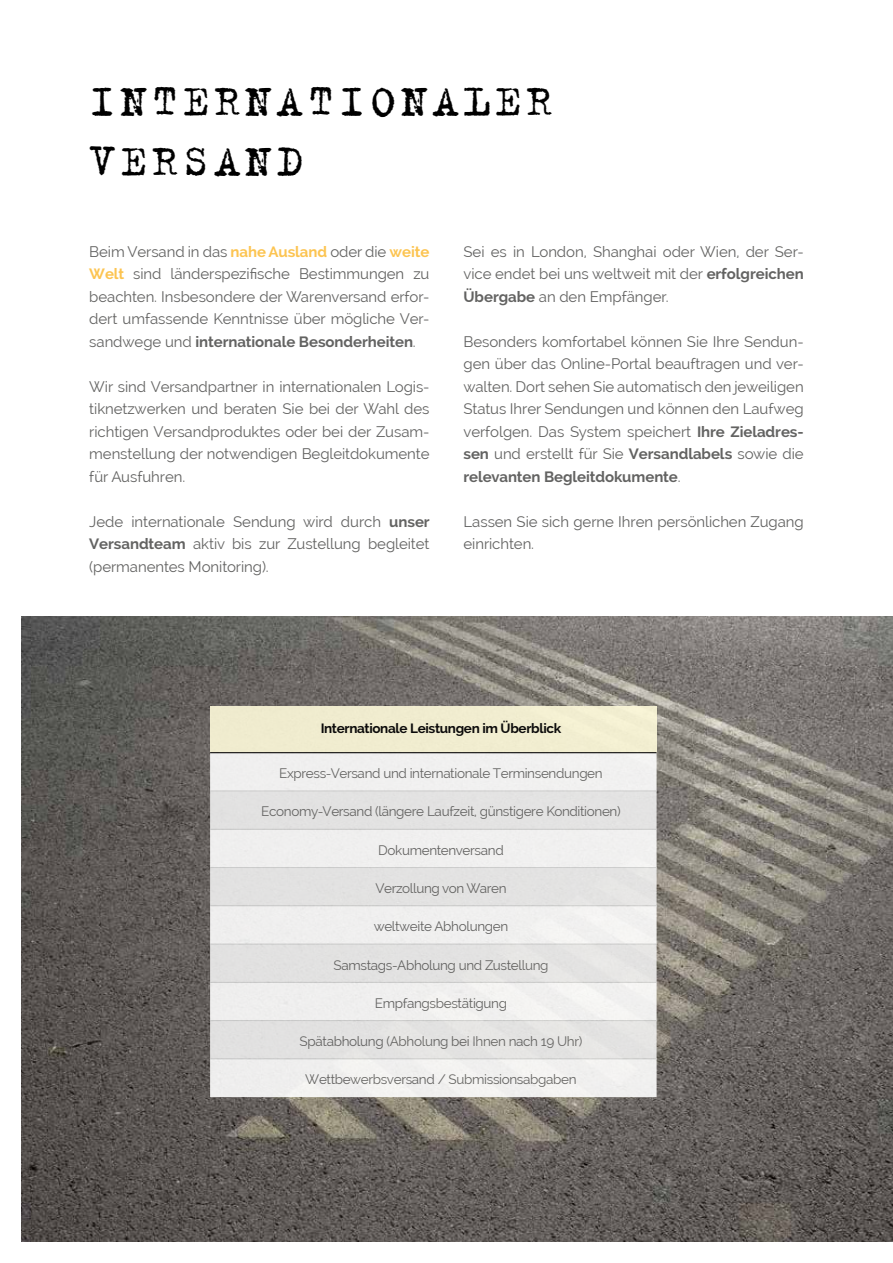
<style>
.page{position:relative;width:893px;height:1263px;background:#fff}
.page>*{position:absolute;margin:0;border:0;box-sizing:border-box;transform-origin:0 0}
.t1{font:48px/60px "Trixie";letter-spacing:.1em;color:#000}
.t2{font:15px/22.5px "Raleway";letter-spacing:-.005em;color:#636362;text-align:justify}
.t3{font:13.5px "Raleway";letter-spacing:-.025em;color:#636362}
.t4{font:700 13.5px "Raleway";letter-spacing:-.025em;color:#000}
.s1{font-weight:700;color:#fcc451}
.s2{font-weight:700}
</style>
<div class="page">
<img style="left:21px;top:617px;width:871px;height:625px">
<div style="left:210px;top:706px;width:447px;height:47px;background:#f1edcf"></div>
<div style="left:210px;top:753px;width:447px;height:344px;background:#f0f0ef"></div>
<svg style="left:210px;top:791px;width:447px;height:267px;fill:#e5e5e4"></svg>
<hr style="left:210px;top:790px;width:447px;height:1px;background:#d7d8d8">
<hr style="left:210px;top:829px;width:447px;height:1px;background:#d7d8d8">
<hr style="left:210px;top:867px;width:447px;height:1px;background:#d7d8d8">
<hr style="left:210px;top:905px;width:447px;height:1px;background:#d7d8d8">
<hr style="left:210px;top:944px;width:447px;height:1px;background:#d7d8d8">
<hr style="left:210px;top:982px;width:447px;height:1px;background:#d7d8d8">
<hr style="left:210px;top:1020px;width:447px;height:1px;background:#d7d8d8">
<hr style="left:210px;top:1058px;width:447px;height:1px;background:#d7d8d8">
<hr style="left:210px;top:752px;width:447px;height:1px;background:#000">
<h1 class="t1" style="left:89px;top:69px;width:465px">INTERNATIONALER<br>VERSAND</h1>
<p class="t2" style="left:89px;top:240px;width:342px">Beim Versand in das <span class="s1">nahe Ausland</span> oder die <span class="s1">weite Welt</span> sind länderspezifische Bestimmungen zu beachten. Insbesondere der Warenversand erfor&shy;dert umfassende Kenntnisse über mögliche Ver&shy;sandwege und <span class="s2">internationale Besonderheiten</span>.</p>
<p class="t2" style="left:89px;top:375px;width:342px">Wir sind Versandpartner in internationalen Logis&shy;tiknetzwerken und beraten Sie bei der Wahl des richtigen Versandproduktes oder bei der Zusam&shy;menstellung der notwendigen Begleitdokumente für Ausfuhren.</p>
<p class="t2" style="left:89px;top:510px;width:342px">Jede internationale Sendung wird durch <span class="s2">unser Versandteam</span> aktiv bis zur Zustellung begleitet (permanentes Monitoring).</p>
<p class="t2" style="left:463px;top:240px;width:342px">Sei es in London, Shanghai oder Wien, der Ser&shy;vice endet bei uns weltweit mit der <span class="s2">erfolgreichen Übergabe</span> an den Empfänger.</p>
<p class="t2" style="left:463px;top:330px;width:342px">Besonders komfortabel können Sie Ihre Sendun&shy;gen über das Online-Portal beauftragen und ver&shy;walten. Dort sehen Sie automatisch den jeweiligen Status Ihrer Sendungen und können den Laufweg verfolgen. Das System speichert <span class="s2">Ihre Zieladres&shy;sen</span> und erstellt für Sie <span class="s2">Versandlabels</span> sowie die <span class="s2">relevanten Begleitdokumente</span>.</p>
<p class="t2" style="left:463px;top:510px;width:342px">Lassen Sie sich gerne Ihren persönlichen Zugang einrichten.</p>
<p class="t4" style="left:321px;top:721px;width:242px">Internationale Leistungen im Überblick</p>
<p class="t3" style="left:279px;top:765px;width:325px">Express-Versand und internationale Terminsendungen</p>
<p class="t3" style="left:261px;top:804px;width:361px">Economy-Versand (längere Laufzeit, günstigere Konditionen)</p>
<p class="t3" style="left:378px;top:842px;width:127px">Dokumentenversand</p>
<p class="t3" style="left:375px;top:880px;width:133px">Verzollung von Waren</p>
<p class="t3" style="left:374px;top:919px;width:136px">weltweite Abholungen</p>
<p class="t3" style="left:333px;top:957px;width:216px">Samstags-Abholung und Zustellung</p>
<p class="t3" style="left:375px;top:995px;width:134px">Empfangsbestätigung</p>
<p class="t3" style="left:300px;top:1033px;width:284px">Spätabholung (Abholung bei Ihnen nach 19 Uhr)</p>
<p class="t3" style="left:305px;top:1072px;width:273px">Wettbewerbsversand / Submissionsabgaben</p>
</div>
